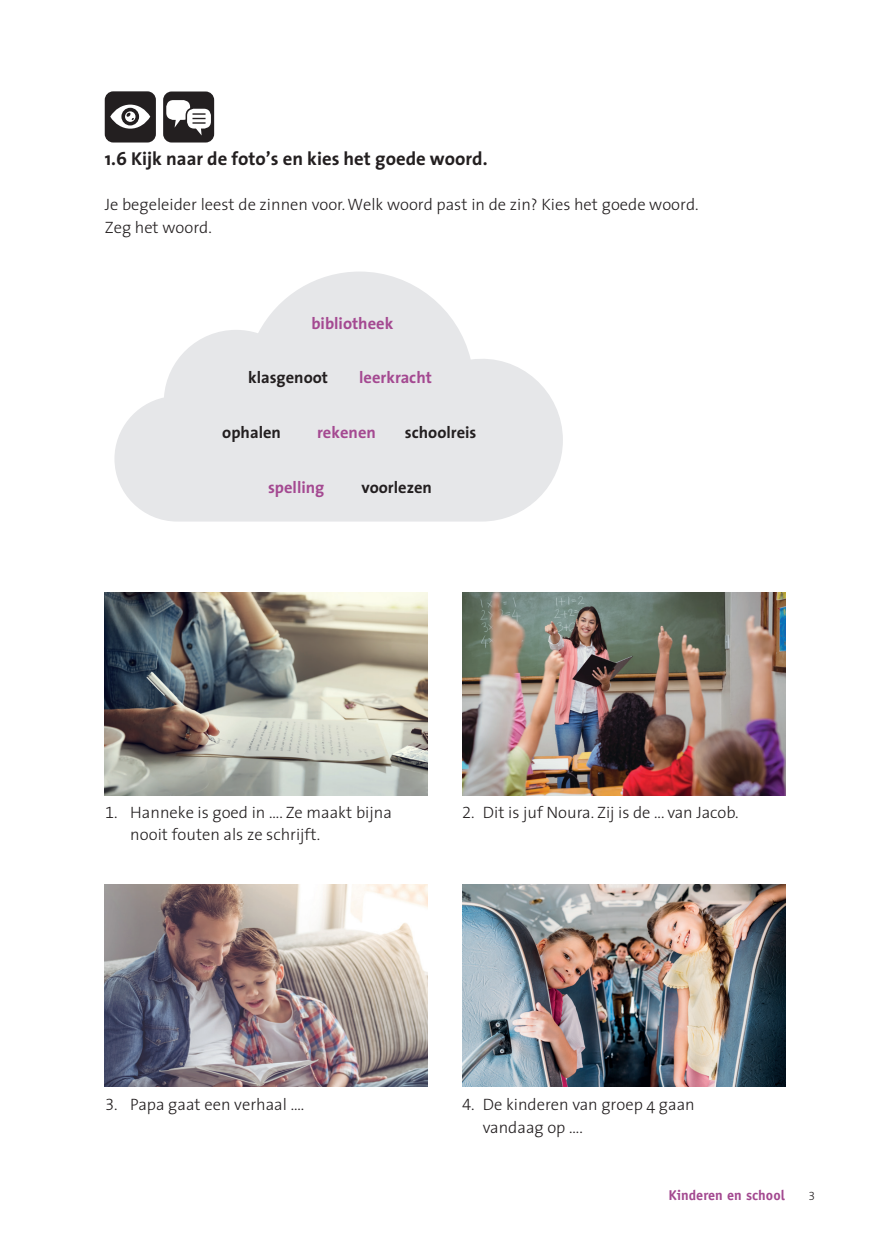
<style>
.page{position:relative;width:890px;height:1260px;background:#fff}
.page>*{position:absolute;margin:0;border:0;box-sizing:border-box;transform-origin:0 0}
.t1{font:700 18.75px "The Sans";color:#231f20}
.t2{font:300 16.5px/22.5px "The Sans";color:#231f20}
.t3{font:700 16.5px "The Sans";color:#231f20}
.t4{font:700 16.5px "The Sans";color:#a44991}
.t5{font:700 14.25px "Officina Sans Std";color:#a34990}
.t6{font:12px "The Sans Light Expert";color:#231f20}
.s1{font-family:"The Sans Light Expert";font-weight:400}
</style>
<div class="page">
<div style="left:105px;top:91px;width:51px;height:51px;background:#231f20;border-radius:9px"></div>
<svg style="left:110px;top:105px;width:40px;height:24px"></svg>
<div style="left:163px;top:92px;width:51px;height:50px;background:#231f20;border-radius:8px"></div>
<svg style="left:166px;top:100px;width:45px;height:35px"></svg>
<svg style="left:114px;top:272px;width:449px;height:250px;fill:#e6e7e9"></svg>
<img style="left:462px;top:593px;width:323px;height:202px">
<img style="left:105px;top:593px;width:323px;height:202px">
<img style="left:462px;top:884px;width:323px;height:203px">
<img style="left:105px;top:884px;width:323px;height:203px">
<p class="t1" style="left:105px;top:143px;width:384px">1.6 Kijk naar de foto’s en kies het goede woord.</p>
<p class="t2" style="left:105px;top:193px;width:595px">Je begeleider leest de zinnen voor. Welk woord past in de zin? Kies het goede woord.<br>Zeg het woord.</p>
<p class="t4" style="left:311px;top:309px;width:83px">bibliotheek</p>
<p class="t3" style="left:248px;top:364px;width:82px">klasgenoot</p>
<p class="t4" style="left:359px;top:364px;width:74px">leerkracht</p>
<p class="t3" style="left:222px;top:419px;width:60px">ophalen</p>
<p class="t4" style="left:317px;top:419px;width:60px">rekenen</p>
<p class="t3" style="left:405px;top:419px;width:73px">schoolreis</p>
<p class="t4" style="left:268px;top:473px;width:58px">spelling</p>
<p class="t3" style="left:361px;top:473px;width:72px">voorlezen</p>
<p class="t2" style="left:105px;top:800px;width:288px"><span class="s1">1.</span> Hanneke is goed in .... Ze maakt bijna</p>
<p class="t2" style="left:462px;top:800px;width:278px"><span class="s1">2.</span> Dit is juf Noura. Zij is de ... van Jacob.</p>
<p class="t2" style="left:130px;top:823px;width:192px">nooit fouten als ze schrijft.</p>
<p class="t2" style="left:105px;top:1093px;width:201px"><span class="s1">3.</span> Papa gaat een verhaal ....</p>
<p class="t2" style="left:483px;top:1093px;width:213px;text-indent:-21px"><span class="s1">4.</span> De kinderen van groep 4 gaan vandaag op ....</p>
<p class="t5" style="left:669px;top:1186px;width:118px">Kinderen en school</p>
<p class="t6" style="left:808px;top:1186px;width:8px">3</p>
</div>
